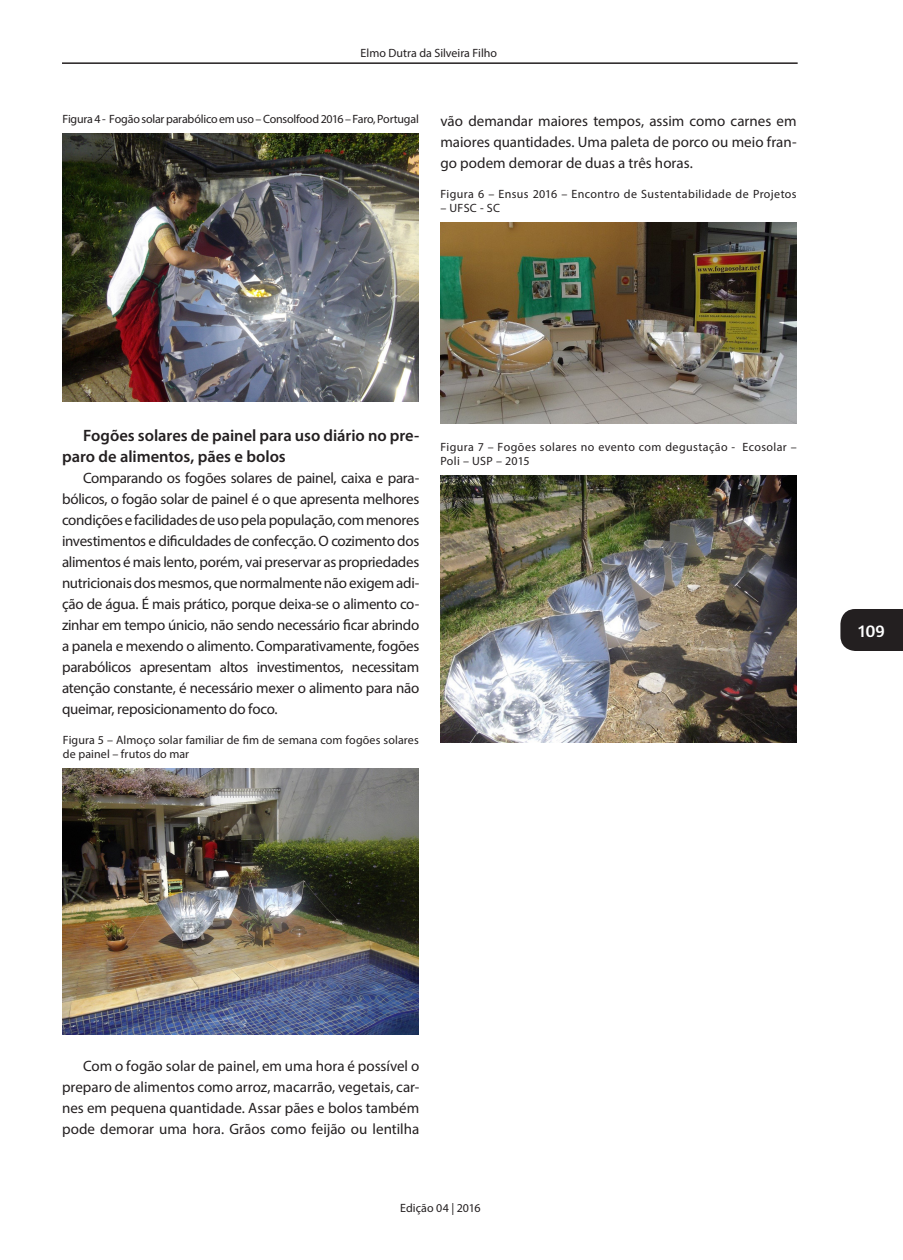
<style>
.page{position:relative;width:903px;height:1260px;background:#fff}
.page>*{position:absolute;margin:0;border:0;box-sizing:border-box;transform-origin:0 0}
.t1{font:18px "Amaranth";color:#fff}
.sub_subtitulo{font:600 16.5px/21px "Myriad Pro";color:#231f20}
.texto{font:15px/21px "Myriad Pro";color:#231f20;text-align:justify}
.figura_e_legenda_ima{font:12px/14.4px "Myriad Pro";letter-spacing:.01em;color:#231f20}
.figura_e_legenda_ima-2{font:12px/14.4px "Myriad Pro";letter-spacing:.03em;color:#231f20}
.figura_e_legenda_ima-3{font:12px "Myriad Pro";letter-spacing:-.02em;color:#231f20}
</style>
<div class="page">
<div style="left:840px;top:609px;width:63px;height:42px;background:#231f20"></div>
<hr style="left:62px;top:62px;width:736px;height:2px;background:#231f20">
<img style="left:63px;top:134px;width:356px;height:267px">
<img style="left:63px;top:768px;width:355px;height:267px">
<img style="left:440px;top:223px;width:357px;height:201px">
<img style="left:440px;top:475px;width:357px;height:268px">
<p class="figura_e_legenda_ima" style="left:361px;top:46px;width:138px">Elmo Dutra da Silveira Filho</p>
<p class="figura_e_legenda_ima-3" style="left:63px;top:111px;width:358px">Figura 4 - Fogão solar parabólico em uso – Consolfood 2016 – Faro, Portugal</p>
<p class="texto" style="left:440px;top:110px;width:358px">vão demandar maiores tempos, assim como carnes em maiores quantidades. Uma paleta de porco ou meio fran&shy;go podem demorar de duas a três horas.</p>
<p class="figura_e_legenda_ima-2" style="left:440px;top:187px;width:358px">Figura 6 – Ensus 2016 – Encontro de Sustentabilidade de Projetos</p>
<p class="figura_e_legenda_ima" style="left:440px;top:201px;width:61px">– UFSC - SC</p>
<p class="sub_subtitulo" style="left:62px;top:425px;width:359px;text-indent:21px">Fogões solares de painel para uso diário no pre&shy;paro de alimentos, pães e bolos</p>
<p class="texto" style="left:62px;top:467px;width:359px;text-indent:21px">Comparando os fogões solares de painel, caixa e para&shy;bólicos, o fogão solar de painel é o que apresenta melhores condições e facilidades de uso pela população, com menores investimentos e dificuldades de confecção. O cozimento dos alimentos é mais lento, porém, vai preservar as propriedades nutricionais dos mesmos, que normalmente não exigem adi&shy;ção de água. É mais prático, porque deixa-se o alimento co&shy;zinhar em tempo únicio, não sendo necessário ficar abrindo a panela e mexendo o alimento. Comparativamente, fogões parabólicos apresentam altos investimentos, necessitam atenção constante, é necessário mexer o alimento para não queimar, reposicionamento do foco.</p>
<p class="figura_e_legenda_ima" style="left:63px;top:733px;width:357px">Figura 5 – Almoço solar familiar de fim de semana com fogões solares de painel – frutos do mar</p>
<p class="figura_e_legenda_ima-2" style="left:440px;top:439px;width:358px">Figura 7 – Fogões solares no evento com degustação - Ecosolar –<br>Poli – USP – 2015</p>
<p class="t1" style="left:858px;top:620px;width:28px">109</p>
<p class="texto" style="left:62px;top:1055px;width:359px;text-indent:21px">Com o fogão solar de painel, em uma hora é possível o preparo de alimentos como arroz, macarrão, vegetais, car&shy;nes em pequena quantidade. Assar pães e bolos também pode demorar uma hora. Grãos como feijão ou lentilha</p>
<p class="figura_e_legenda_ima" style="left:400px;top:1200px;width:82px">Edição 04 | 2016</p>
</div>
